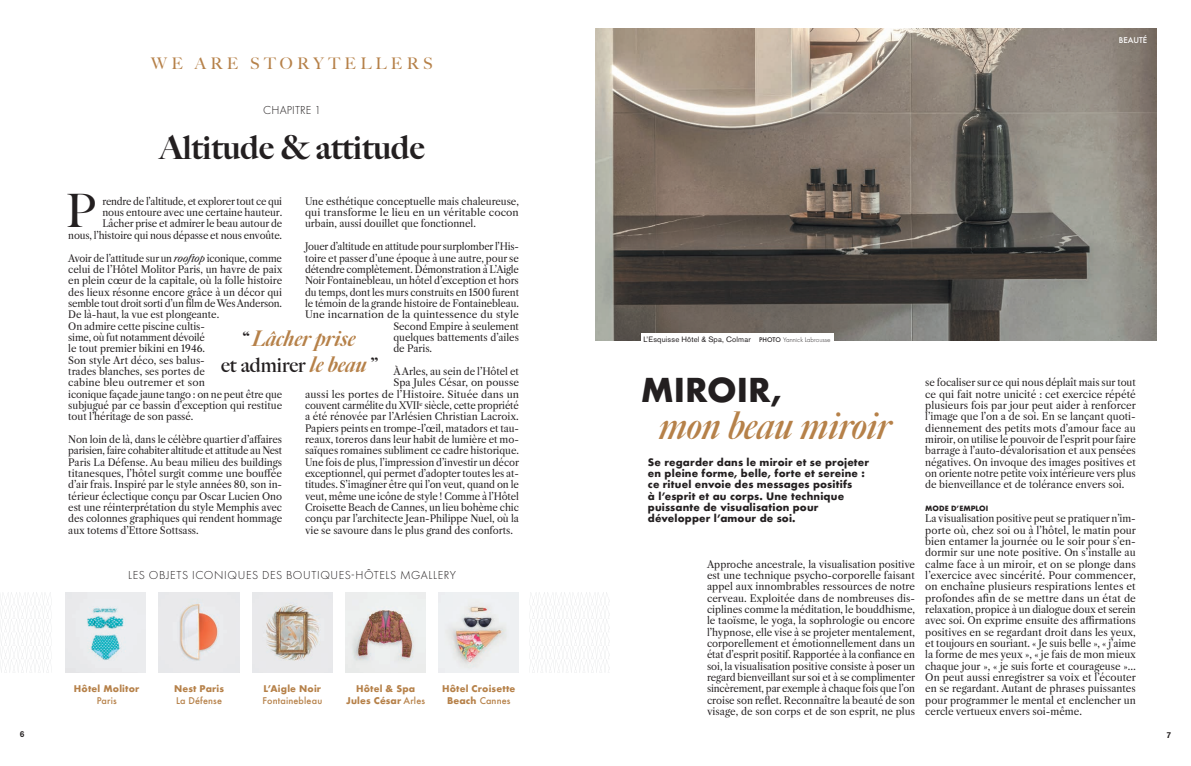
<style>
.page{position:relative;width:1191px;height:766px;background:#fff}
.page>*{position:absolute;margin:0;border:0;box-sizing:border-box;transform-origin:0 0}
.t1{font:46px "Big Caslon FB";color:#231f20}
.t2{font:italic 700 38px "Big Caslon FB";letter-spacing:-.01em;color:#b68149}
.t3{font:900 33px "Big Caslon FB";color:#231f20}
.t4{font:700 32px "Futura";color:#231f20}
.t5{font:italic 900 21.5px "Big Caslon FB";color:#b68149}
.t6{font:700 20px "Big Caslon FB";color:#231f20}
.t7{font:16px "Big Caslon FB";letter-spacing:.27em;color:#b68149}
.t8{font:300 12px "Futura PT";letter-spacing:.05em;color:#231f20}
.t9{font:300 12px "Futura PT";letter-spacing:.01em;color:#231f20}
.t10{font:700 10px/11.3px "Futura";letter-spacing:.015em;color:#231f20}
.t11{font:9.8px/11.3px "Libre Caslon Text";letter-spacing:-.005em;color:#231f20;text-align:justify}
.t12{font:9.8px "Libre Caslon Text";letter-spacing:-.005em;color:#231f20;scale:1.04 1}
.t13{font:9.8px "Libre Caslon Text";letter-spacing:-.005em;color:#231f20;scale:1.05 1}
.t14{font:700 9px/11.3px "Futura";letter-spacing:.02em;color:#b68149;text-align:center}
.t15{font:500 9px "Futura";letter-spacing:.02em;color:#b68149}
.t16{font:500 8.5px "Akzidenz Grotesk Pro";color:#231f20}
.t17{font:7.7px "Akzidenz Grotesk Pro";letter-spacing:.02em;color:#231f20}
.t18{font:500 7.7px "Futura";color:#fff}
.t19{font:700 7.1px "Futura";color:#231f20}
.s1{font-style:italic}
.s2{font-weight:700;font-style:normal;font-size:20px;color:#231f20}
.s3{font-weight:900;font-style:italic;font-size:21.5px;color:#b68149}
.s4{font-weight:500}
.s5{font-family:"Futura PT";font-weight:500;font-size:7px}
.s6{font-family:"Futura PT";font-weight:300;font-size:7px}
</style>
<div class="page">
<img style="left:66px;top:592px;width:80px;height:80px">
<img style="left:159px;top:592px;width:80px;height:80px">
<img style="left:252px;top:592px;width:80px;height:80px">
<img style="left:345px;top:592px;width:81px;height:80px">
<img style="left:438px;top:592px;width:80px;height:80px">
<svg style="left:1px;top:592px;width:50px;height:80px"></svg>
<svg style="left:530px;top:592px;width:79px;height:80px"></svg>
<img style="left:595px;top:28px;width:562px;height:313px">
<div style="left:640px;top:333px;width:193px;height:12px;background:#fff"></div>
<h3 class="t7" style="left:151px;top:54px;width:283px">WE ARE STORYTELLERS</h3>
<p class="t9" style="left:263px;top:103px;width:59px">CHAPITRE 1</p>
<h3 class="t3" style="left:160px;top:128px;width:266px">Altitude &amp; attitude</h3>
<h1 class="t1" style="left:66px;top:184px;width:32px">P</h1>
<p class="t11" style="left:305px;top:196px;width:215px">Une esthétique conceptuelle mais chaleureuse, qui transforme le lieu en un véritable cocon urbain, aussi douillet que fonctionnel.</p>
<p class="t11" style="left:305px;top:241px;width:215px">Jouer d’altitude en attitude pour surplomber l’His-</p>
<p class="t11" style="left:305px;top:252px;width:215px">toire et passer d’une époque à une autre, pour se</p>
<p class="t11" style="left:305px;top:263px;width:215px">détendre complètement. Démonstration à L’Aigle</p>
<p class="t11" style="left:305px;top:275px;width:215px">Noir Fontainebleau, un hôtel d’exception et hors</p>
<p class="t11" style="left:305px;top:286px;width:215px">du temps, dont les murs construits en 1500 furent</p>
<p class="t11" style="left:305px;top:297px;width:215px">le témoin de la grande histoire de Fontainebleau.</p>
<p class="t13" style="left:305px;top:308px;width:205px">Une incarnation de la quintessence du style</p>
<p class="t11" style="left:393px;top:320px;width:127px">Second Empire à seulement</p>
<p class="t11" style="left:393px;top:331px;width:127px">quelques battements d’ailes</p>
<p class="t11" style="left:393px;top:343px;width:40px">de Paris.</p>
<p class="t11" style="left:393px;top:365px;width:127px">À Arles, au sein de l’Hôtel et</p>
<p class="t11" style="left:393px;top:377px;width:127px">Spa Jules César, on pousse</p>
<p class="t12" style="left:305px;top:388px;width:207px">aussi les portes de l’Histoire. Située dans un</p>
<p class="t11" style="left:305px;top:399px;width:215px">couvent carmélite du XVII<sup>e</sup> siècle, cette propriété</p>
<p class="t11" style="left:305px;top:411px;width:215px">a été rénovée par l’Arlésien Christian Lacroix.</p>
<p class="t11" style="left:305px;top:422px;width:215px">Papiers peints en trompe-l’œil, matadors et tau-</p>
<p class="t11" style="left:305px;top:433px;width:215px">reaux, toreros dans leur habit de lumière et mo-</p>
<p class="t11" style="left:305px;top:445px;width:215px">saïques romaines subliment ce cadre historique.</p>
<p class="t11" style="left:305px;top:456px;width:215px">Une fois de plus, l’impression d’investir un décor</p>
<p class="t11" style="left:305px;top:467px;width:215px">exceptionnel, qui permet d’adopter toutes les at-</p>
<p class="t11" style="left:305px;top:479px;width:215px">titudes. S’imaginer être qui l’on veut, quand on le</p>
<p class="t11" style="left:305px;top:490px;width:215px">veut, même une icône de style ! Comme à l’Hôtel</p>
<p class="t11" style="left:305px;top:501px;width:215px">Croisette Beach de Cannes, un lieu bohème chic</p>
<p class="t11" style="left:305px;top:513px;width:215px">conçu par l’architecte Jean-Philippe Nuel, où la</p>
<p class="t11" style="left:305px;top:524px;width:209px">vie se savoure dans le plus grand des conforts.</p>
<p class="t11" style="left:68px;top:196px;width:215px;text-align:right">rendre de l’altitude, et explorer tout ce qui<br>nous entoure avec une certaine hauteur.<br>Lâcher prise et admirer le beau autour de<br>nous, l’histoire qui nous dépasse et nous envoûte.</p>
<p class="t11" style="left:68px;top:252px;width:216px;text-align:left">Avoir de l’attitude sur un <span class="s1">rooftop</span> iconique, comme celui de l’Hôtel Molitor Paris, un havre de paix en plein cœur de la capitale, où la folle histoire des lieux résonne encore grâce à un décor qui semble tout droit sorti d’un film de Wes Anderson.<br>De là-haut, la vue est plongeante.<br>On admire cette piscine cultis-<br>sime, où fut notamment dévoilé<br>le tout premier bikini en 1946.<br>Son style Art déco, ses balus-<br>trades blanches, ses portes de<br>cabine bleu outremer et son<br>iconique façade jaune tango : on ne peut être que subjugué par ce bassin d’exception qui restitue tout l’héritage de son passé.</p>
<p class="t11" style="left:68px;top:433px;width:215px">Non loin de là, dans le célèbre quartier d’affaires parisien, faire cohabiter altitude et attitude au Nest Paris La Défense. Au beau milieu des buildings titanesques, l’hôtel surgit comme une bouffée d’air frais. Inspiré par le style années 80, son in&shy;térieur éclectique conçu par Oscar Lucien Ono est une réinterprétation du style Memphis avec des colonnes graphiques qui rendent hommage aux totems d’Ettore Sottsass.</p>
<h3 class="t5" style="left:243px;top:326px;width:114px"><span class="s2">‘‘</span> Lâcher prise</h3>
<h3 class="t6" style="left:221px;top:353px;width:158px">et admirer <span class="s3">le beau</span> ’’</h3>
<p class="t8" style="left:128px;top:568px;width:329px">LES OBJETS ICONIQUES DES BOUTIQUES-HÔTELS MGALLERY</p>
<p class="t14" style="left:74px;top:683px;width:67px">Hôtel Molitor</p>
<p class="t15" style="left:97px;top:694px;width:21px">Paris</p>
<p class="t14" style="left:174px;top:683px;width:51px">Nest Paris</p>
<p class="t15" style="left:176px;top:694px;width:48px">La Défense</p>
<p class="t14" style="left:263px;top:683px;width:59px">L’Aigle Noir</p>
<p class="t15" style="left:262px;top:694px;width:61px">Fontainebleau</p>
<p class="t14" style="left:442px;top:683px;width:75px">Hôtel Croisette<br>Beach <span class="s4">Cannes</span></p>
<p class="t14" style="left:346px;top:683px;width:81px">Hôtel &amp; Spa<br>Jules César <span class="s4">Arles</span></p>
<p class="t18" style="left:1119px;top:34px;width:30px">BEAUTÉ</p>
<p class="t17" style="left:643px;top:334px;width:189px">L’Esquisse Hôtel &amp; Spa, Colmar <span class="s5">PHOTO</span> <span class="s6">Yannick Labrousse</span></p>
<h3 class="t4" style="left:641px;top:367px;width:143px">MIROIR,</h3>
<h2 class="t2" style="left:659px;top:403px;width:233px">mon beau miroir</h2>
<p class="t10" style="left:648px;top:456px;width:223px">Se regarder dans le miroir et se projeter en pleine forme, belle, forte et sereine : ce rituel envoie des messages positifs<br>à l’esprit et au corps. Une technique puissante de visualisation pour développer l’amour de soi.</p>
<p class="t11" style="left:707px;top:558px;width:210px">Approche ancestrale, la visualisation positive est une technique psycho-corporelle faisant appel aux innombrables ressources de notre cerveau. Exploitée dans de nombreuses dis&shy;ciplines comme la méditation, le bouddhisme, le taoïsme, le yoga, la sophrologie ou encore l’hypnose, elle vise à se projeter mentalement, corporellement et émotionnellement dans un état d’esprit positif. Rapportée à la confiance en soi, la visualisation positive consiste à poser un regard bienveillant sur soi et à se complimenter sincèrement, par exemple à chaque fois que l’on croise son reflet. Reconnaître la beauté de son visage, de son corps et de son esprit, ne plus</p>
<p class="t11" style="left:925px;top:377px;width:212px">se focaliser sur ce qui nous déplaît mais sur tout ce qui fait notre unicité : cet exercice répété plusieurs fois par jour peut aider à renforcer l’image que l’on a de soi. En se lançant quoti&shy;diennement des petits mots d’amour face au miroir, on utilise le pouvoir de l’esprit pour faire barrage à l’auto-dévalorisation et aux pensées négatives. On invoque des images positives et on oriente notre petite voix intérieure vers plus de bienveillance et de tolérance envers soi.</p>
<p class="t19" style="left:925px;top:503px;width:64px">MODE D’EMPLOI</p>
<p class="t11" style="left:925px;top:513px;width:212px">La visualisation positive peut se pratiquer n’im&shy;porte où, chez soi ou à l’hôtel, le matin pour bien entamer la journée ou le soir pour s’en&shy;dormir sur une note positive. On s’installe au calme face à un miroir, et on se plonge dans l’exercice avec sincérité. Pour commencer, on enchaîne plusieurs respirations lentes et profondes afin de se mettre dans un état de relaxation, propice à un dialogue doux et serein avec soi. On exprime ensuite des affirmations positives en se regardant droit dans les yeux, et toujours en souriant. « Je suis belle », « j’aime la forme de mes yeux », « je fais de mon mieux chaque jour », « je suis forte et courageuse »… On peut aussi enregistrer sa voix et l’écouter en se regardant. Autant de phrases puissantes pour programmer le mental et enclencher un cercle vertueux envers soi-même.</p>
<p class="t16" style="left:20px;top:728px;width:6px">6</p>
<p class="t16" style="left:1166px;top:728px;width:6px">7</p>
</div>
